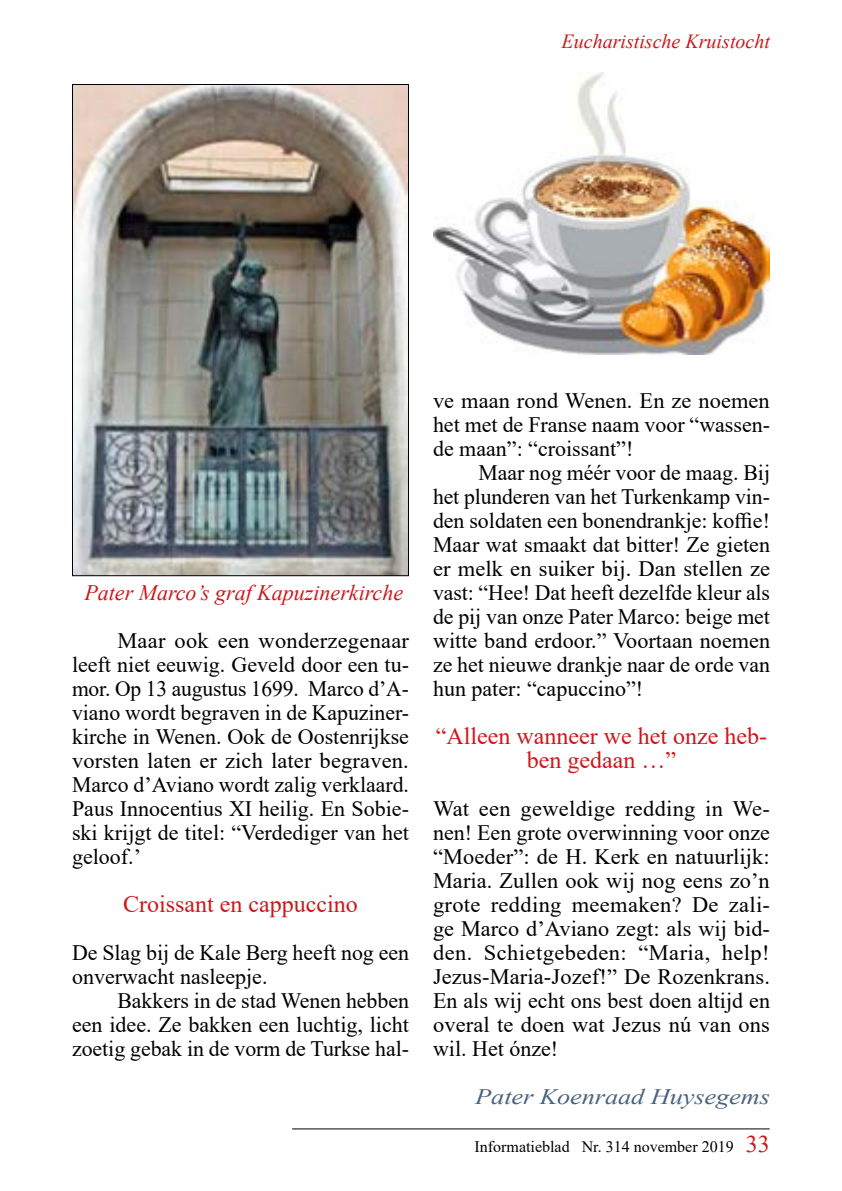
<style>
.page{position:relative;width:842px;height:1191px;background:#fff}
.page>*{position:absolute;margin:0;border:0;box-sizing:border-box;transform-origin:0 0}
.t1{font:24px/24px "Times New Roman";color:#cd171a;text-align:center}
.t2{font:22px/24px "Times New Roman";color:#000;text-align:justify}
.t3{font:italic 22px "Times New Roman";color:#cd171a}
.t4{font:italic 22px "Times New Roman";letter-spacing:-.005em;color:#4a637e;scale:1.2 1}
.t5{font:italic 20px "Times New Roman";color:#cd171a}
.t6{font:16px "Times New Roman";color:#000}
.s1{font-size:24px;color:#cd171a}
</style>
<div class="page">
<hr style="left:292px;top:1128px;width:478px;height:1px;background:#000">
<img style="left:74px;top:86px;width:333px;height:488px">
<img style="left:433px;top:73px;width:336px;height:282px">
<p class="t5" style="left:562px;top:27px;width:210px">Eucharistische Kruistocht</p>
<p class="t3" style="left:84px;top:577px;width:320px">Pater Marco’s graf Kapuzinerkirche</p>
<p class="t2" style="left:72px;top:628px;width:339px;text-indent:45px">Maar ook een wonderzegenaar leeft niet eeuwig. Geveld door een tu&shy;mor. Op 13 augustus 1699. Marco d’A&shy;viano wordt begraven in de Kapuziner&shy;kirche in Wenen. Ook de Oostenrijkse vorsten laten er zich later begraven.<br>Marco d’Aviano wordt zalig verklaard.<br>Paus Innocentius XI heilig. En Sobie&shy;ski krijgt de titel: “Verdediger van het geloof.’</p>
<p class="t1" style="left:123px;top:891px;width:236px">Croissant en cappuccino</p>
<p class="t2" style="left:72px;top:940px;width:339px">De Slag bij de Kale Berg heeft nog een onverwacht nasleepje.</p>
<p class="t2" style="left:72px;top:988px;width:339px;text-indent:45px">Bakkers in de stad Wenen hebben een idee. Ze bakken een luchtig, licht zoetig gebak in de vorm de Turkse hal-</p>
<p class="t2" style="left:433px;top:388px;width:338px">ve maan rond Wenen. En ze noemen het met de Franse naam voor “wassen&shy;de maan”: “croissant”!</p>
<p class="t2" style="left:433px;top:460px;width:339px;text-indent:45px">Maar nog méér voor de maag. Bij het plunderen van het Turkenkamp vin&shy;den soldaten een bonendrankje: koffie!<br>Maar wat smaakt dat bitter! Ze gieten er melk en suiker bij. Dan stellen ze vast: “Hee! Dat heeft dezelfde kleur als de pij van onze Pater Marco: beige met witte band erdoor.” Voortaan noemen ze het nieuwe drankje naar de orde van hun pater: “capuccino”!</p>
<p class="t1" style="left:436px;top:723px;width:333px">“Alleen wanneer we het onze heb&shy;ben gedaan …”</p>
<p class="t2" style="left:433px;top:796px;width:339px">Wat een geweldige redding in We&shy;nen! Een grote overwinning voor onze “Moeder”: de H. Kerk en natuurlijk:<br>Maria. Zullen ook wij nog eens zo’n grote redding meemaken? De zali&shy;ge Marco d’Aviano zegt: als wij bid&shy;den. Schietgebeden: “Maria, help!<br>Jezus-Maria-Jozef!” De Rozenkrans.<br>En als wij echt ons best doen altijd en overal te doen wat Jezus nú van ons wil. Het ónze!</p>
<p class="t4" style="left:475px;top:1081px;width:247px">Pater Koenraad Huysegems</p>
<p class="t6" style="left:475px;top:1134px;width:297px">Informatieblad Nr. 314 november 2019 <span class="s1">33</span></p>
</div>
